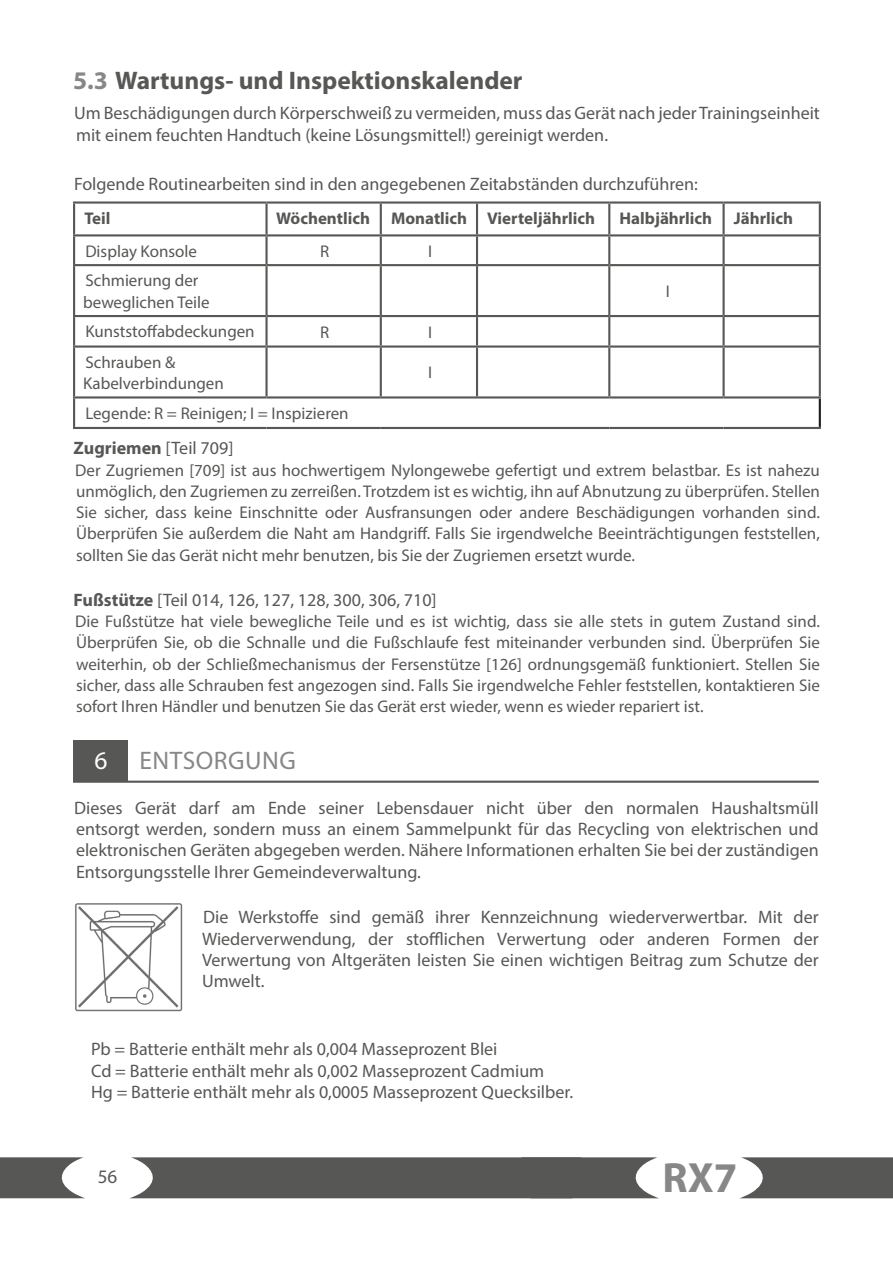
<style>
.page{position:relative;width:893px;height:1263px;background:#fff}
.page>*{position:absolute;margin:0;border:0;box-sizing:border-box;transform-origin:0 0}
.t1{font:700 42.45px "Myriad Pro";color:#878787}
.t2{font:700 25.5px "Myriad Pro";color:#575756}
.t3{font:25.5px "Myriad Pro";letter-spacing:.02em;color:#878787}
.t4{font:25.5px "Myriad Pro";color:#fff}
.t5{font:19.05px "Myriad Pro";color:#575756}
.Einf__Abs{font:18px/21.1px "Myriad Pro";color:#575756;text-align:justify}
.Fließtext_Fett{font:18px "Myriad Pro";color:#575756}
.Fließtext_Fett-2{font:700 18px "Myriad Pro";color:#575756}
.t6{font:16.95px/21.1px "Myriad Pro";color:#575756}
.t7{font:700 16.95px "Myriad Pro";color:#575756}
.s1{color:#878787}
.s2{font-weight:400}
.s3{font-weight:700}
</style>
<div class="page">
<img style="left:75px;top:903px;width:108px;height:109px">
<svg style="left:0;top:1157px;width:84px;height:41px"></svg>
<svg style="left:130px;top:1157px;width:528px;height:41px;background:#626261"></svg>
<svg style="left:740px;top:1157px;width:153px;height:41px;background:#696968"></svg>
<hr style="left:819px;top:398px;width:2px;height:29px;background:#1d1d1b">
<hr style="left:73px;top:204px;width:2px;height:30px;background:#575756">
<hr style="left:73px;top:201px;width:194px;height:3px;background:#575756">
<hr style="left:265px;top:204px;width:3px;height:30px;background:#575756">
<hr style="left:267px;top:201px;width:114px;height:3px;background:#575756">
<hr style="left:380px;top:204px;width:2px;height:30px;background:#575756">
<hr style="left:381px;top:201px;width:96px;height:3px;background:#575756">
<hr style="left:477px;top:201px;width:132px;height:3px;background:#575756">
<hr style="left:609px;top:201px;width:115px;height:3px;background:#575756">
<hr style="left:724px;top:201px;width:97px;height:3px;background:#575756">
<hr style="left:476px;top:204px;width:2px;height:30px;background:#575756">
<hr style="left:608px;top:204px;width:2px;height:30px;background:#575756">
<hr style="left:722px;top:204px;width:3px;height:30px;background:#575756">
<hr style="left:819px;top:204px;width:2px;height:30px;background:#575756">
<hr style="left:73px;top:236px;width:2px;height:28px;background:#575756">
<hr style="left:73px;top:234px;width:194px;height:2px;background:#575756">
<hr style="left:265px;top:236px;width:3px;height:28px;background:#575756">
<hr style="left:267px;top:234px;width:114px;height:2px;background:#575756">
<hr style="left:380px;top:236px;width:2px;height:28px;background:#575756">
<hr style="left:381px;top:234px;width:96px;height:2px;background:#575756">
<hr style="left:476px;top:236px;width:2px;height:28px;background:#575756">
<hr style="left:477px;top:234px;width:132px;height:2px;background:#575756">
<hr style="left:609px;top:234px;width:115px;height:2px;background:#575756">
<hr style="left:724px;top:234px;width:97px;height:2px;background:#575756">
<hr style="left:608px;top:236px;width:2px;height:28px;background:#575756">
<hr style="left:722px;top:236px;width:3px;height:28px;background:#575756">
<hr style="left:819px;top:236px;width:2px;height:28px;background:#575756">
<hr style="left:73px;top:266px;width:2px;height:49px;background:#575756">
<hr style="left:73px;top:317px;width:2px;height:28px;background:#575756">
<hr style="left:73px;top:264px;width:194px;height:2px;background:#575756">
<hr style="left:73px;top:315px;width:194px;height:2px;background:#575756">
<hr style="left:265px;top:266px;width:3px;height:49px;background:#575756">
<hr style="left:265px;top:317px;width:3px;height:28px;background:#575756">
<hr style="left:267px;top:264px;width:114px;height:2px;background:#575756">
<hr style="left:267px;top:315px;width:114px;height:2px;background:#575756">
<hr style="left:380px;top:266px;width:2px;height:49px;background:#575756">
<hr style="left:380px;top:317px;width:2px;height:28px;background:#575756">
<hr style="left:381px;top:264px;width:96px;height:2px;background:#575756">
<hr style="left:381px;top:315px;width:96px;height:2px;background:#575756">
<hr style="left:476px;top:266px;width:2px;height:49px;background:#575756">
<hr style="left:476px;top:317px;width:2px;height:28px;background:#575756">
<hr style="left:477px;top:264px;width:132px;height:2px;background:#575756">
<hr style="left:609px;top:264px;width:115px;height:2px;background:#575756">
<hr style="left:724px;top:264px;width:97px;height:2px;background:#575756">
<hr style="left:477px;top:315px;width:132px;height:2px;background:#575756">
<hr style="left:609px;top:315px;width:115px;height:2px;background:#575756">
<hr style="left:724px;top:315px;width:97px;height:2px;background:#575756">
<hr style="left:608px;top:266px;width:2px;height:49px;background:#575756">
<hr style="left:722px;top:266px;width:3px;height:49px;background:#575756">
<hr style="left:819px;top:266px;width:2px;height:49px;background:#575756">
<hr style="left:608px;top:317px;width:2px;height:28px;background:#575756">
<hr style="left:722px;top:317px;width:3px;height:28px;background:#575756">
<hr style="left:819px;top:317px;width:2px;height:28px;background:#575756">
<hr style="left:73px;top:348px;width:2px;height:48px;background:#575756">
<hr style="left:73px;top:345px;width:194px;height:3px;background:#575756">
<hr style="left:265px;top:348px;width:3px;height:48px;background:#575756">
<hr style="left:267px;top:345px;width:114px;height:3px;background:#575756">
<hr style="left:380px;top:348px;width:2px;height:48px;background:#575756">
<hr style="left:381px;top:345px;width:96px;height:3px;background:#575756">
<hr style="left:476px;top:348px;width:2px;height:48px;background:#575756">
<hr style="left:477px;top:345px;width:132px;height:3px;background:#575756">
<hr style="left:609px;top:345px;width:115px;height:3px;background:#575756">
<hr style="left:724px;top:345px;width:97px;height:3px;background:#575756">
<hr style="left:608px;top:348px;width:2px;height:48px;background:#575756">
<hr style="left:722px;top:348px;width:3px;height:48px;background:#575756">
<hr style="left:819px;top:348px;width:2px;height:48px;background:#575756">
<hr style="left:73px;top:398px;width:2px;height:29px;background:#575756">
<hr style="left:73px;top:396px;width:194px;height:2px;background:#575756">
<hr style="left:267px;top:396px;width:114px;height:2px;background:#575756">
<hr style="left:381px;top:396px;width:96px;height:2px;background:#575756">
<hr style="left:477px;top:396px;width:132px;height:2px;background:#575756">
<hr style="left:609px;top:396px;width:115px;height:2px;background:#575756">
<hr style="left:724px;top:396px;width:97px;height:2px;background:#575756">
<hr style="left:73px;top:427px;width:194px;height:2px;background:#575756">
<hr style="left:267px;top:427px;width:114px;height:2px;background:#575756">
<hr style="left:381px;top:427px;width:96px;height:2px;background:#575756">
<hr style="left:477px;top:427px;width:132px;height:2px;background:#575756">
<hr style="left:609px;top:427px;width:115px;height:2px;background:#575756">
<hr style="left:724px;top:427px;width:97px;height:2px;background:#575756">
<div style="left:73px;top:740px;width:54px;height:41px;background:#575756"></div>
<hr style="left:73px;top:781px;width:746px;height:2px;background:#575756">
<p class="t2" style="left:73px;top:64px;width:451px"><span class="s1">5.3</span> Wartungs- und Inspektionskalender</p>
<p class="Einf__Abs" style="left:74px;top:103px;width:747px">Um Beschädigungen durch Körperschweiß zu vermeiden, muss das Gerät nach jeder Trainingseinheit mit einem feuchten Handtuch (keine Lösungsmittel!) gereinigt werden.</p>
<p class="Einf__Abs" style="left:74px;top:173px;width:625px">Folgende Routinearbeiten sind in den angegebenen Zeitabständen durchzuführen:</p>
<p class="t7" style="left:84px;top:207px;width:28px">Teil</p>
<p class="t7" style="left:276px;top:207px;width:95px">Wöchentlich</p>
<p class="t7" style="left:391px;top:207px;width:78px">Monatlich</p>
<p class="t7" style="left:487px;top:207px;width:109px">Vierteljährlich</p>
<p class="t7" style="left:620px;top:207px;width:94px">Halbjährlich</p>
<p class="t7" style="left:734px;top:207px;width:61px">Jährlich</p>
<p class="t6" style="left:85px;top:240px;width:113px">Display Konsole</p>
<p class="t6" style="left:320px;top:240px;width:11px">R</p>
<p class="t6" style="left:428px;top:240px;width:6px">I</p>
<p class="t6" style="left:83px;top:270px;width:128px">Schmierung der beweglichen Teile</p>
<p class="t6" style="left:666px;top:280px;width:6px">I</p>
<p class="t6" style="left:85px;top:321px;width:171px">Kunststoffabdeckungen</p>
<p class="t6" style="left:320px;top:321px;width:11px">R</p>
<p class="t6" style="left:428px;top:321px;width:6px">I</p>
<p class="t6" style="left:83px;top:351px;width:142px">Schrauben &amp;<br>Kabelverbindungen</p>
<p class="t6" style="left:428px;top:362px;width:6px">I</p>
<p class="t6" style="left:85px;top:402px;width:265px">Legende: R = Reinigen; I = Inspizieren</p>
<p class="Fließtext_Fett-2" style="left:74px;top:437px;width:161px">Zugriemen <span class="s2">[Teil 709]</span></p>
<p class="t6" style="left:75px;top:459px;width:746px;text-align:justify">Der Zugriemen [709] ist aus hochwertigem Nylongewebe gefertigt und extrem belastbar. Es ist nahezu unmöglich, den Zugriemen zu zerreißen. Trotzdem ist es wichtig, ihn auf Abnutzung zu überprüfen. Stellen Sie sicher, dass keine Einschnitte oder Ausfransungen oder andere Beschädigungen vorhanden sind.<br>Überprüfen Sie außerdem die Naht am Handgriff. Falls Sie irgendwelche Beeinträchtigungen feststellen, sollten Sie das Gerät nicht mehr benutzen, bis Sie der Zugriemen ersetzt wurde.</p>
<p class="Fließtext_Fett" style="left:74px;top:589px;width:365px"><span class="s3">Fußstütze</span> [Teil 014, 126, 127, 128, 300, 306, 710]</p>
<p class="t6" style="left:75px;top:611px;width:746px;text-align:justify">Die Fußstütze hat viele bewegliche Teile und es ist wichtig, dass sie alle stets in gutem Zustand sind.<br>Überprüfen Sie, ob die Schnalle und die Fußschlaufe fest miteinander verbunden sind. Überprüfen Sie weiterhin, ob der Schließmechanismus der Fersenstütze [126] ordnungsgemäß funktioniert. Stellen Sie sicher, dass alle Schrauben fest angezogen sind. Falls Sie irgendwelche Fehler feststellen, kontaktieren Sie sofort Ihren Händler und benutzen Sie das Gerät erst wieder, wenn es wieder repariert ist.</p>
<p class="t4" style="left:94px;top:744px;width:15px">6</p>
<p class="t3" style="left:139px;top:744px;width:158px">ENTSORGUNG</p>
<p class="Einf__Abs" style="left:74px;top:797px;width:746px">Dieses Gerät darf am Ende seiner Lebensdauer nicht über den normalen Haushaltsmüll entsorgt werden, sondern muss an einem Sammelpunkt für das Recycling von elektrischen und elektronischen Geräten abgegeben werden. Nähere Informationen erhalten Sie bei der zuständigen Entsorgungsstelle Ihrer Gemeindeverwaltung.</p>
<p class="Einf__Abs" style="left:202px;top:906px;width:618px">Die Werkstoffe sind gemäß ihrer Kennzeichnung wiederverwertbar. Mit der Wiederverwendung, der stofflichen Verwertung oder anderen Formen der Verwertung von Altgeräten leisten Sie einen wichtigen Beitrag zum Schutze der Umwelt.</p>
<p class="Einf__Abs" style="left:91px;top:1038px;width:408px">Pb = Batterie enthält mehr als 0,004 Masseprozent Blei</p>
<p class="Einf__Abs" style="left:91px;top:1060px;width:455px">Cd = Batterie enthält mehr als 0,002 Masseprozent Cadmium</p>
<p class="Einf__Abs" style="left:91px;top:1081px;width:484px">Hg = Batterie enthält mehr als 0,0005 Masseprozent Quecksilber.</p>
<p class="t5" style="left:98px;top:1165px;width:21px">56</p>
<h1 class="t1" style="left:662px;top:1150px;width:77px">RX7</h1>
</div>
